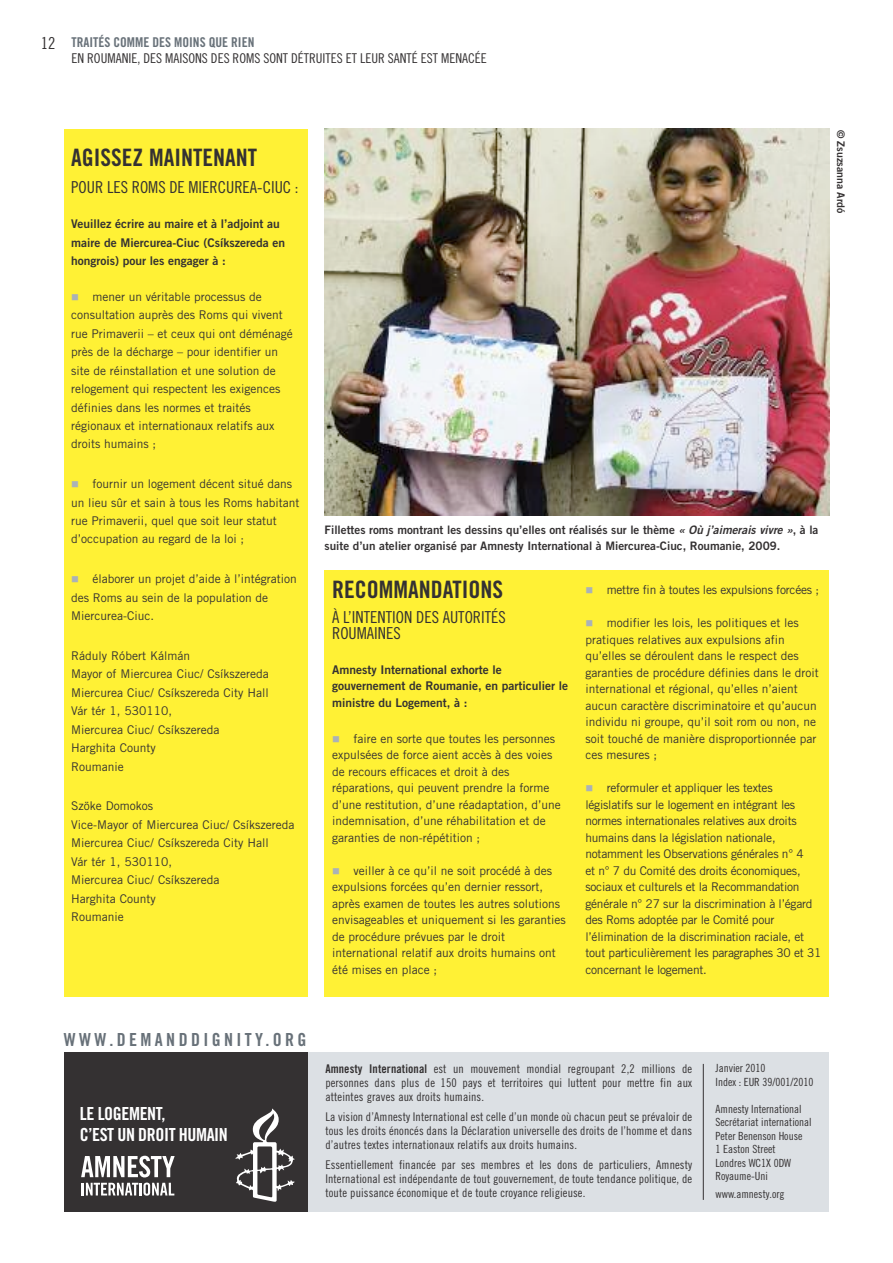
<style>
.page{position:relative;width:893px;height:1263px;background:#fff}
.page>*{position:absolute;margin:0;border:0;box-sizing:border-box;transform-origin:0 0}
.t1{font:24px "Amnesty Trade Gothic Bd Cn 20 OTF";color:#343132}
.t2{font:18px/21px "Amnesty Trade Gothic Bd Cn 20 OTF";letter-spacing:-.02em;color:#fff}
.t3{font:18px "Amnesty Trade Gothic Bd Cn 20 OTF";letter-spacing:.185em;color:#687179}
.t4{font:16.5px/16.5px "Amnesty Trade Gothic Cn 18";color:#343132}
.t5{font:13.5px "Amnesty Trade Gothic Cn 18";color:#343132}
.t6{font:13.5px "Amnesty Trade Gothic Bd Cn 20 OTF";color:#687179}
.t7{font:12px/18.5px "Amnesty Trade Gothic";color:#343132}
.t8{font:12px/14px "Amnesty Trade Gothic Cn 18";letter-spacing:.01em;color:#343132;text-align:justify}
.t9{font:12px/16.5px "Amnesty Trade Gothic";letter-spacing:-.02em;color:#343132}
.t10{font:12px/18.5px "Amnesty Trade Gothic Bd 2 OTF";color:#343132}
.t11{font:11.7px/16.5px "Amnesty Trade Gothic Bd 2";color:#343132}
.t12{font:11.25px/13.5px "Amnesty Trade Gothic Cn 18";color:#343132}
.t13{font:10.5px "Amnesty Trade Gothic Bd 2";color:#343132}
.s1{font-family:"Amnesty Trade Gothic Bd 2 Obl"}
.s2{font-family:"Amnesty Trade Gothic Bd Cn 20"}
</style>
<div class="page">
<div style="left:64px;top:129px;width:244px;height:867px;background:#fff135"></div>
<div style="left:226px;top:1052px;width:602px;height:159px;background:#dce0e4"></div>
<hr style="left:703px;top:1064px;width:1px;height:136px;background:#343132">
<div style="left:64px;top:1052px;width:244px;height:159px;background:#343132"></div>
<svg style="left:81px;top:1156px;width:94px;height:40px"></svg>
<svg style="left:235px;top:1108px;width:60px;height:94px"></svg>
<img style="left:325px;top:129px;width:504px;height:387px">
<div style="left:325px;top:570px;width:504px;height:426px;background:#fff135"></div>
<h3 class="t4" style="left:41px;top:35px;width:16px">12</h3>
<p class="t6" style="left:71px;top:34px;width:184px">TRAITÉS COMME DES MOINS QUE RIEN</p>
<p class="t5" style="left:71px;top:50px;width:417px">EN ROUMANIE, DES MAISONS DES ROMS SONT DÉTRUITES ET LEUR SANTÉ EST MENACÉE</p>
<h1 class="t1" style="left:71px;top:143px;width:187px">AGISSEZ MAINTENANT</h1>
<h3 class="t4" style="left:71px;top:179px;width:229px">POUR LES ROMS DE MIERCUREA-CIUC :</h3>
<p class="t10" style="left:71px;top:215px;width:215px">Veuillez écrire au maire et à l’adjoint au maire de Miercurea-Ciuc (Csíkszereda en hongrois) pour les engager à :</p>
<p class="t7" style="left:71px;top:287px;width:223px;text-indent:21px">mener un véritable processus de consultation auprès des Roms qui vivent rue Primaverii – et ceux qui ont déménagé près de la décharge – pour identifier un site de réinstallation et une solution de relogement qui respectent les exigences définies dans les normes et traités régionaux et internationaux relatifs aux droits humains ;</p>
<p class="t7" style="left:71px;top:474px;width:230px;text-indent:21px">fournir un logement décent situé dans un lieu sûr et sain à tous les Roms habitant rue Primaverii, quel que soit leur statut d’occupation au regard de la loi ;</p>
<p class="t7" style="left:71px;top:569px;width:227px;text-indent:21px">élaborer un projet d’aide à l’intégration des Roms au sein de la population de<br>Miercurea-Ciuc.</p>
<p class="t7" style="left:71px;top:646px;width:199px">Ráduly Róbert Kálmán<br>Mayor of Miercurea Ciuc/ Csíkszereda<br>Miercurea Ciuc/ Csíkszereda City Hall<br>Vár tér 1, 530110,<br>Miercurea Ciuc/ Csíkszereda<br>Harghita County<br>Roumanie</p>
<p class="t7" style="left:71px;top:796px;width:225px">Szöke Domokos<br>Vice-Mayor of Miercurea Ciuc/ Csíkszereda<br>Miercurea Ciuc/ Csíkszereda City Hall<br>Vár tér 1, 530110,<br>Miercurea Ciuc/ Csíkszereda<br>Harghita County<br>Roumanie</p>
<p class="t13" style="left:847px;top:130px;width:85px;rotate:90deg">© Zsuzsanna Ardó</p>
<p class="t11" style="left:325px;top:521px;width:495px">Fillettes roms montrant les dessins qu’elles ont réalisés sur le thème <span class="s1">« Où j’aimerais vivre »</span>, à la suite d’un atelier organisé par Amnesty International à Miercurea-Ciuc, Roumanie, 2009.</p>
<h1 class="t1" style="left:332px;top:574px;width:173px">RECOMMANDATIONS</h1>
<h3 class="t4" style="left:332px;top:608px;width:175px">À L’INTENTION DES AUTORITÉS<br>ROUMAINES</h3>
<p class="t10" style="left:332px;top:661px;width:237px;line-height:16.5px">Amnesty International exhorte le gouvernement de Roumanie, en particulier le ministre du Logement, à :</p>
<p class="t7" style="left:332px;top:730px;width:230px;line-height:16.5px;text-indent:21px">faire en sorte que toutes les personnes expulsées de force aient accès à des voies de recours efficaces et droit à des réparations, qui peuvent prendre la forme d’une restitution, d’une réadaptation, d’une indemnisation, d’une réhabilitation et de garanties de non-répétition ;</p>
<p class="t7" style="left:332px;top:862px;width:235px;line-height:16.5px;text-indent:21px">veiller à ce qu’il ne soit procédé à des expulsions forcées qu’en dernier ressort, après examen de toutes les autres solutions envisageables et uniquement si les garanties de procédure prévues par le droit international relatif aux droits humains ont été mises en place ;</p>
<p class="t9" style="left:607px;top:581px;width:214px">mettre fin à toutes les expulsions forcées ;</p>
<p class="t7" style="left:585px;top:614px;width:235px;line-height:16.5px;text-indent:21px">modifier les lois, les politiques et les pratiques relatives aux expulsions afin qu’elles se déroulent dans le respect des garanties de procédure définies dans le droit international et régional, qu’elles n’aient aucun caractère discriminatoire et qu’aucun individu ni groupe, qu’il soit rom ou non, ne soit touché de manière disproportionnée par ces mesures ;</p>
<p class="t9" style="left:585px;top:779px;width:238px;text-indent:21px">reformuler et appliquer les textes législatifs sur le logement en intégrant les normes internationales relatives aux droits humains dans la législation nationale, notamment les Observations générales n° 4<br>et n° 7 du Comité des droits économiques, sociaux et culturels et la Recommandation générale n° 27 sur la discrimination à l’égard des Roms adoptée par le Comité pour l’élimination de la discrimination raciale, et tout particulièrement les paragraphes 30 et 31 concernant le logement.</p>
<h2 class="t3" style="left:64px;top:1029px;width:244px">WWW.DEMANDDIGNITY.ORG</h2>
<h2 class="t2" style="left:80px;top:1103px;width:149px">LE LOGEMENT,<br>C’EST UN DROIT HUMAIN</h2>
<p class="t8" style="left:325px;top:1061px;width:368px"><span class="s2">Amnesty International</span> est un mouvement mondial regroupant 2,2 millions de personnes dans plus de 150 pays et territoires qui luttent pour mettre fin aux atteintes graves aux droits humains.</p>
<p class="t8" style="left:325px;top:1110px;width:368px">La vision d’Amnesty International est celle d’un monde où chacun peut se prévaloir de tous les droits énoncés dans la Déclaration universelle des droits de l’homme et dans d’autres textes internationaux relatifs aux droits humains.</p>
<p class="t8" style="left:325px;top:1158px;width:368px">Essentiellement financée par ses membres et les dons de particuliers, Amnesty International est indépendante de tout gouvernement, de toute tendance politique, de toute puissance économique et de toute croyance religieuse.</p>
<p class="t12" style="left:716px;top:1061px;width:100px">Janvier 2010<br>Index : EUR 39/001/2010</p>
<p class="t12" style="left:716px;top:1102px;width:98px">Amnesty International<br>Secrétariat international<br>Peter Benenson House<br>1 Easton Street<br>Londres WC1X 0DW<br>Royaume-Uni</p>
<p class="t12" style="left:716px;top:1187px;width:70px">www.amnesty.org</p>
</div>
